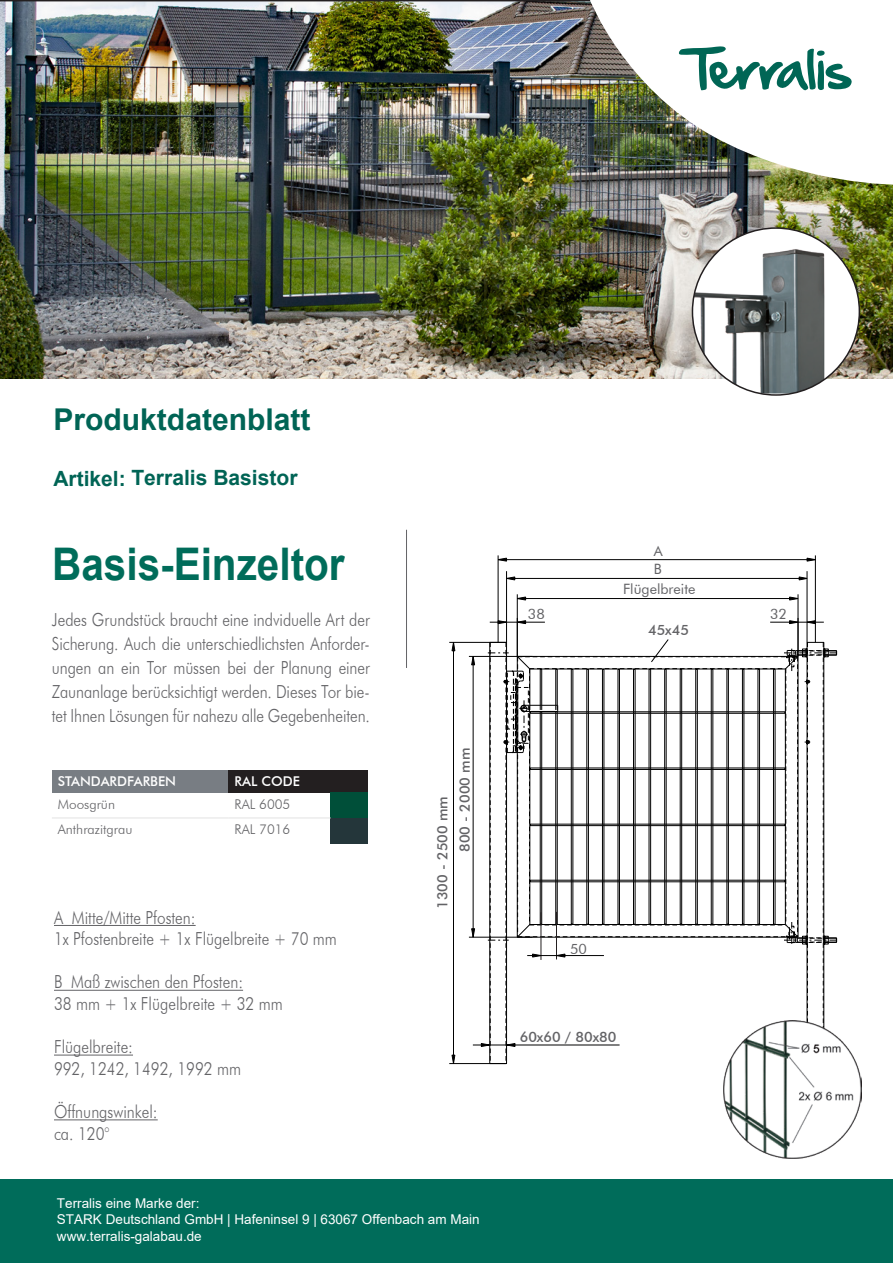
<style>
.page{position:relative;width:893px;height:1263px;background:#fff}
.page>*{position:absolute;margin:0;border:0;box-sizing:border-box;transform-origin:0 0}
.t1{font:700 45px "Arial";color:#006c5a;scale:.9 1}
.t2{font:700 30px "Arial";color:#006455}
.t3{font:700 21px "Arial";color:#006455}
.t4{font:300 18px/24px "Futura BT";color:#636366;scale:.85 1}
.t5{font:500 14.25px/22.2px "Futura BT";color:#636366}
.t6{font:14.25px/18.6px "Futura BT";color:#636366}
.t7{font:13.5px/16.2px "Arial";color:#fff}
.t8{font:300 13.5px "Futura BT";color:#636366}
.t9{font:500 13.5px "Futura BT";color:#fff}
.s1{font-style:inherit}
</style>
<div class="page">
<img style="left:0;top:1px;width:892px;height:377px">
<hr style="left:406px;top:530px;width:1px;height:138px;background:#636366">
<hr style="left:0;top:0;width:892px;height:1px;background:#231f20">
<div style="left:692px;top:228px;width:167px;height:167px;background:#fff;border-radius:50%"></div>
<img style="left:692px;top:238px;width:155px;height:155px">
<hr style="left:517px;top:598px;width:281px;height:1px;background:#000">
<svg style="left:516px;top:596px;width:10px;height:5px"></svg>
<svg style="left:789px;top:596px;width:9px;height:5px"></svg>
<hr style="left:517px;top:594px;width:1px;height:62px;background:#000">
<hr style="left:798px;top:594px;width:1px;height:62px;background:#000">
<hr style="left:490px;top:622px;width:55px;height:1px;background:#000">
<svg style="left:497px;top:620px;width:9px;height:4px"></svg>
<svg style="left:516px;top:620px;width:10px;height:4px"></svg>
<hr style="left:506px;top:571px;width:1px;height:71px;background:#000">
<hr style="left:517px;top:618px;width:1px;height:38px;background:#000">
<hr style="left:498px;top:559px;width:317px;height:1px;background:#000">
<svg style="left:497px;top:557px;width:10px;height:5px"></svg>
<svg style="left:806px;top:557px;width:9px;height:5px"></svg>
<hr style="left:498px;top:555px;width:1px;height:87px;background:#000">
<hr style="left:815px;top:555px;width:1px;height:87px;background:#000">
<hr style="left:770px;top:622px;width:54px;height:1px;background:#000">
<svg style="left:789px;top:620px;width:9px;height:4px"></svg>
<svg style="left:806px;top:620px;width:9px;height:4px"></svg>
<hr style="left:807px;top:571px;width:1px;height:71px;background:#000">
<hr style="left:453px;top:642px;width:1px;height:421px;background:#000">
<svg style="left:451px;top:1054px;width:5px;height:9px"></svg>
<svg style="left:451px;top:643px;width:5px;height:8px"></svg>
<hr style="left:449px;top:1063px;width:57px;height:1px;background:#000">
<hr style="left:449px;top:642px;width:57px;height:1px;background:#000">
<hr style="left:473px;top:1045px;width:147px;height:1px;background:#000">
<hr style="left:473px;top:656px;width:1px;height:281px;background:#000">
<svg style="left:471px;top:657px;width:4px;height:9px"></svg>
<svg style="left:471px;top:928px;width:4px;height:9px"></svg>
<hr style="left:469px;top:656px;width:63px;height:1px;background:#000">
<hr style="left:469px;top:937px;width:63px;height:1px;background:#000">
<hr style="left:507px;top:578px;width:300px;height:1px;background:#000">
<svg style="left:506px;top:576px;width:9px;height:5px"></svg>
<svg style="left:798px;top:576px;width:10px;height:5px"></svg>
<svg style="left:481px;top:639px;width:357px;height:424px"></svg>
<div style="left:52px;top:770px;width:177px;height:22px;background:#787d83"></div>
<div style="left:229px;top:770px;width:139px;height:22px;background:#231f20"></div>
<div style="left:331px;top:792px;width:37px;height:26px;background:#004f39"></div>
<div style="left:331px;top:818px;width:37px;height:26px;background:#24363a"></div>
<hr style="left:52px;top:817px;width:177px;height:1px;background:#e2e2e2">
<hr style="left:229px;top:817px;width:102px;height:1px;background:#e2e2e2">
<hr style="left:54px;top:925px;width:142px;height:1px;background:#636366">
<hr style="left:54px;top:990px;width:189px;height:1px;background:#636366">
<hr style="left:54px;top:1055px;width:79px;height:1px;background:#636366">
<hr style="left:54px;top:1119px;width:104px;height:1px;background:#636366">
<img style="left:723px;top:1021px;width:138px;height:138px">
<img style="left:582px;top:0;width:311px;height:185px">
<svg style="left:679px;top:46px;width:174px;height:47px"></svg>
<div style="left:0;top:1179px;width:893px;height:84px;background:#006c5a"></div>
<h2 class="t2" style="left:53px;top:399px;width:259px">Produktdatenblatt</h2>
<p class="t3" style="left:53px;top:463px;width:246px">Artikel: Terralis Basistor</p>
<h1 class="t1" style="left:52px;top:532px;width:327px">Basis-Einzeltor</h1>
<p class="t4" style="left:52px;top:608px;width:376px;text-align:justify">Jedes Grundstück braucht eine indviduelle Art der Sicherung. Auch die unterschiedlichsten Anforder&shy;ungen an ein Tor müssen bei der Planung einer Zaunanlage berücksichtigt werden. Dieses Tor bie&shy;tet Ihnen Lösungen für nahezu alle Gegebenheiten.</p>
<p class="t9" style="left:58px;top:773px;width:120px">STANDARDFARBEN</p>
<p class="t9" style="left:235px;top:773px;width:67px">RAL CODE</p>
<p class="t8" style="left:58px;top:795px;width:59px">Moosgrün</p>
<p class="t8" style="left:235px;top:795px;width:57px">RAL 6005</p>
<p class="t8" style="left:58px;top:821px;width:76px">Anthrazitgrau</p>
<p class="t8" style="left:235px;top:821px;width:57px">RAL 7016</p>
<p class="t4" style="left:54px;top:906px;width:334px;line-height:21.6px">A Mitte/Mitte Pfosten:<br>1x Pfostenbreite + 1x Flügelbreite + 70 mm</p>
<p class="t4" style="left:54px;top:971px;width:271px;line-height:21.6px">B Maß zwischen den Pfosten:<br>38 mm + 1x Flügelbreite + 32 mm</p>
<p class="t4" style="left:54px;top:1034px;width:94px">Flügelbreite:</p>
<p class="t4" style="left:54px;top:1056px;width:222px">992, 1242, 1492, 1992 mm</p>
<p class="t4" style="left:54px;top:1099px;width:124px">Öffnungswinkel:</p>
<p class="t4" style="left:54px;top:1121px;width:67px">ca. 120°</p>
<p class="t5" style="left:431px;top:852px;width:106px;text-indent:-57px;rotate:-90deg">1300 - 2500 mm<br>800 - 2000 mm</p>
<p class="t7" style="left:57px;top:1195px;width:424px">Terralis eine <span class="s1">M</span>arke der:<br>STARK Deutschland GmbH | Hafeninsel 9 | 63067 Offenbach am Main www.terralis-galabau.de</p>
<p class="t6" style="left:654px;top:541px;width:10px">A<br>B</p>
<p class="t6" style="left:623px;top:579px;width:74px">Flügelbreite</p>
<p class="t6" style="left:528px;top:605px;width:18px">38</p>
<p class="t6" style="left:770px;top:605px;width:18px">32</p>
<p class="t5" style="left:648px;top:619px;width:42px">45x45</p>
<p class="t6" style="left:570px;top:940px;width:18px">50</p>
<p class="t5" style="left:520px;top:1026px;width:98px">60x60 / 80x80</p>
</div>
